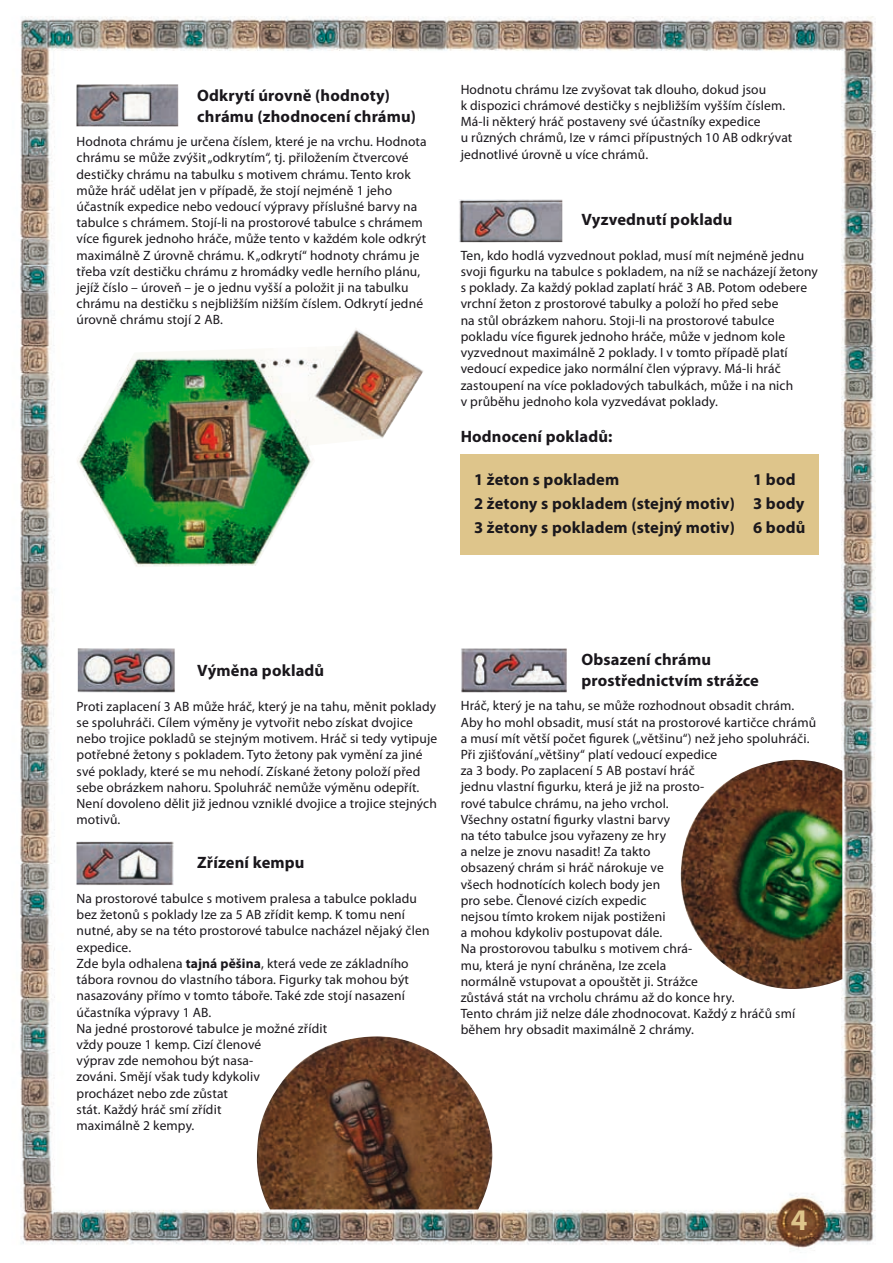
<style>
.page{position:relative;width:893px;height:1263px;background:#fff}
.page>*{position:absolute;margin:0;border:0;box-sizing:border-box;transform-origin:0 0}
.t1{font:700 30px "Myriad Pro";color:#dec58b}
.t2{font:700 16.5px/21px "Myriad Pro";letter-spacing:.01em;color:#1a171c}
.t3{font:13.5px/16.2px "Myriad Pro";letter-spacing:.01em;color:#1a171c}
.s1{font-weight:700}
</style>
<div class="page">
<img style="left:20px;top:16px;width:856px;height:1235px">
<img style="left:77px;top:84px;width:485px;height:483px">
<div style="left:461px;top:454px;width:358px;height:100px;background:#dec58b"></div>
<img style="left:77px;top:760px;width:765px;height:449px">
<img style="left:78px;top:648px;width:489px;height:44px">
<p class="t2" style="left:197px;top:84px;width:220px">Odkrytí úrovně (hodnoty) chrámu (zhodnocení chrámu)</p>
<p class="t3" style="left:77px;top:133px;width:352px">Hodnota chrámu je určena číslem, které je na vrchu. Hodnota chrámu se může zvýšit „odkrytím“, tj. přiložením čtvercové destičky chrámu na tabulku s motivem chrámu. Tento krok může hráč udělat jen v případě, že stojí nejméně 1 jeho účastník expedice nebo vedoucí výpravy příslušné barvy na tabulce s chrámem. Stojí-li na prostorové tabulce s chrámem více figurek jednoho hráče, může tento v každém kole odkrýt maximálně Z úrovně chrámu. K „odkrytí“ hodnoty chrámu je třeba vzít destičku chrámu z hromádky vedle herního plánu, jejíž číslo – úroveň – je o jednu vyšší a položit ji na tabulku chrámu na destičku s nejbližším nižším číslem. Odkrytí jedné úrovně chrámu stojí 2 AB.</p>
<p class="t3" style="left:461px;top:81px;width:333px">Hodnotu chrámu Ize zvyšovat tak dlouho, dokud jsou<br>k dispozici chrámové destičky s nejbližším vyšším číslem.<br>Má-li některý hráč postaveny své účastníky expedice<br>u různých chrámů, Ize v rámci přípustných 10 AB odkrývat jednotlivé úrovně u více chrámů.</p>
<p class="t2" style="left:581px;top:208px;width:153px">Vyzvednutí pokladu</p>
<p class="t3" style="left:461px;top:247px;width:359px">Ten, kdo hodlá vyzvednout poklad, musí mít nejméně jednu svoji figurku na tabulce s pokladem, na níž se nacházejí žetony s poklady. Za každý poklad zaplatí hráč 3 AB. Potom odebere vrchní žeton z prostorové tabulky a položí ho před sebe<br>na stůl obrázkem nahoru. Stoji-li na prostorové tabulce pokladu více figurek jednoho hráče, může v jednom kole vyzvednout maximálně 2 poklady. I v tomto případě platí vedoucí expedice jako normální člen výpravy. Má-li hráč zastoupení na více pokladových tabulkách, může i na nich<br>v průběhu jednoho kola vyzvedávat poklady.</p>
<p class="t2" style="left:461px;top:425px;width:153px">Hodnocení pokladů:</p>
<p class="t2" style="left:474px;top:468px;width:147px">1 žeton s pokladem</p>
<p class="t2" style="left:474px;top:467px;width:333px;line-height:24px;text-indent:279px">1 bod<br>2 žetony s pokladem (stejný motiv) 3 body<br>3 žetony s pokladem (stejný motiv) 6 bodů</p>
<p class="t2" style="left:197px;top:659px;width:128px">Výměna pokladů</p>
<p class="t3" style="left:77px;top:698px;width:362px">Proti zaplacení 3 AB může hráč, který je na tahu, měnit poklady se spoluhráči. Cílem výměny je vytvořit nebo získat dvojice nebo trojice pokladů se stejným motivem. Hráč si tedy vytipuje potřebné žetony s pokladem. Tyto žetony pak vymění za jiné své poklady, které se mu nehodí. Získané žetony položí před sebe obrázkem nahoru. Spoluhráč nemůže výměnu odepřít.<br>Není dovoleno dělit již jednou vzniklé dvojice a trojice stejných motivů.</p>
<p class="t2" style="left:197px;top:851px;width:109px">Zřízení kempu</p>
<p class="t3" style="left:77px;top:890px;width:354px">Na prostorové tabulce s motivem pralesa a tabulce pokladu bez žetonů s poklady Ize za 5 AB zřídit kemp. K tomu není nutné, aby se na této prostorové tabulce nacházel nějaký člen expedice.<br>Zde byla odhalena <span class="s1">tajná pěšina</span>, která vede ze základního tábora rovnou do vlastního tábora. Figurky tak mohou být nasazovány přímo v tomto táboře. Také zde stojí nasazení účastníka výpravy 1 AB.<br>Na jedné prostorové tabulce je možné zřídit<br>vždy pouze 1 kemp. Cizí členové<br>výprav zde nemohou být nasa-<br>zováni. Smějí však tudy kdykoliv<br>procházet nebo zde zůstat<br>stát. Každý hráč smí zřídit<br>maximálně 2 kempy.</p>
<p class="t2" style="left:581px;top:648px;width:179px">Obsazení chrámu prostřednictvím strážce</p>
<p class="t3" style="left:461px;top:697px;width:357px">Hráč, který je na tahu, se může rozhodnout obsadit chrám.<br>Aby ho mohl obsadit, musí stát na prostorové kartičce chrámů a musí mít větší počet figurek („většinu“) než jeho spoluhráči.<br>Při zjišťování „většiny“ platí vedoucí expedice<br>za 3 body. Po zaplacení 5 AB postaví hráč<br>jednu vlastní figurku, která je již na prosto-<br>rové tabulce chrámu, na jeho vrchol.<br>Všechny ostatní figurky vlastni barvy<br>na této tabulce jsou vyřazeny ze hry<br>a nelze je znovu nasadit! Za takto<br>obsazený chrám si hráč nárokuje ve<br>všech hodnotících kolech body jen<br>pro sebe. Členové cizích expedic<br>nejsou tímto krokem nijak postiženi<br>a mohou kdykoliv postupovat dále.<br>Na prostorovou tabulku s motivem chrá-<br>mu, která je nyní chráněna, Ize zcela<br>normálně vstupovat a opouštět ji. Strážce<br>zůstává stát na vrcholu chrámu až do konce hry.<br>Tento chrám již nelze dále zhodnocovat. Každý z hráčů smí během hry obsadit maximálně 2 chrámy.</p>
<h1 class="t1" style="left:791px;top:1200px;width:18px">4</h1>
</div>
